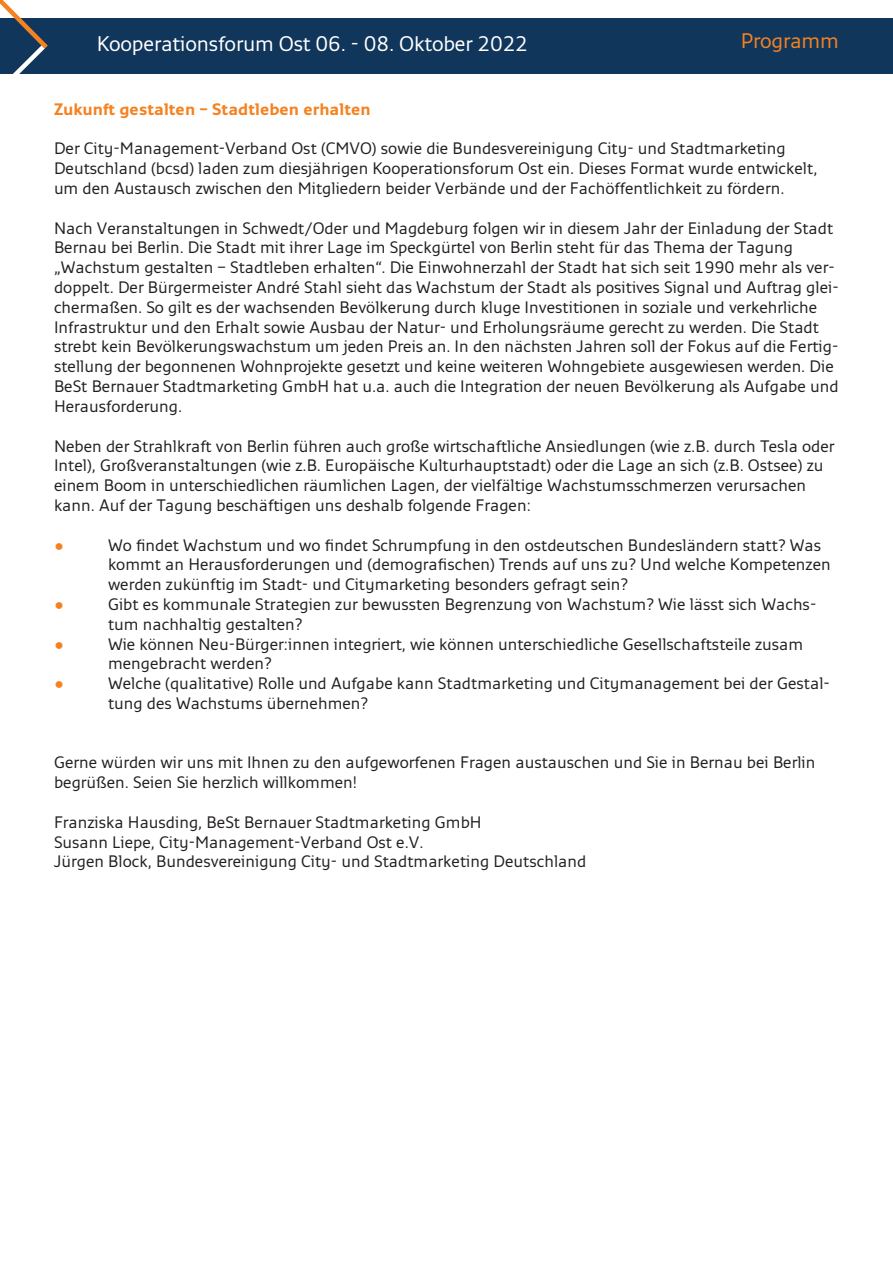
<style>
.page{position:relative;width:893px;height:1263px;background:#fff}
.page>*{position:absolute;margin:0;border:0;box-sizing:border-box;transform-origin:0 0}
.Überschrift_2{font:21px "Monitor";letter-spacing:-.01em;color:#fff}
.Überschrift_2-2{font:21px "Monitor";letter-spacing:-.01em;color:#f58220}
.t1{font:16.5px/19.8px "Monitor";color:#231f20}
.t2{font:700 16.5px "Monitor";color:#f58220}
.t3{font:16.5px "Monitor";color:#f58220}
</style>
<div class="page">
<div style="left:0;top:18px;width:893px;height:56px;background:#11365c"></div>
<svg style="left:0;top:0;width:48px;height:74px"></svg>
<p class="Überschrift_2" style="left:97px;top:31px;width:433px">Kooperationsforum Ost 06. - 08. Oktober 2022</p>
<p class="Überschrift_2-2" style="left:741px;top:27px;width:100px">Programm</p>
<p class="t2" style="left:54px;top:99px;width:318px">Zukunft gestalten – Stadtleben erhalten</p>
<p class="t1" style="left:54px;top:138px;width:765px">Der City-Management-Verband Ost (CMVO) sowie die Bundesvereinigung City- und Stadtmarketing<br>Deutschland (bcsd) laden zum diesjährigen Kooperationsforum Ost ein. Dieses Format wurde entwickelt, um den Austausch zwischen den Mitgliedern beider Verbände und der Fachöffentlichkeit zu fördern.</p>
<p class="t1" style="left:54px;top:217px;width:786px">Nach Veranstaltungen in Schwedt/Oder und Magdeburg folgen wir in diesem Jahr der Einladung der Stadt Bernau bei Berlin. Die Stadt mit ihrer Lage im Speckgürtel von Berlin steht für das Thema der Tagung „Wachstum gestalten – Stadtleben erhalten“. Die Einwohnerzahl der Stadt hat sich seit 1990 mehr als ver&shy;doppelt. Der Bürgermeister André Stahl sieht das Wachstum der Stadt als positives Signal und Auftrag glei&shy;chermaßen. So gilt es der wachsenden Bevölkerung durch kluge Investitionen in soziale und verkehrliche Infrastruktur und den Erhalt sowie Ausbau der Natur- und Erholungsräume gerecht zu werden. Die Stadt strebt kein Bevölkerungswachstum um jeden Preis an. In den nächsten Jahren soll der Fokus auf die Fertig&shy;stellung der begonnenen Wohnprojekte gesetzt und keine weiteren Wohngebiete ausgewiesen werden. Die BeSt Bernauer Stadtmarketing GmbH hat u.a. auch die Integration der neuen Bevölkerung als Aufgabe und Herausforderung.</p>
<p class="t1" style="left:54px;top:435px;width:782px">Neben der Strahlkraft von Berlin führen auch große wirtschaftliche Ansiedlungen (wie z.B. durch Tesla oder Intel), Großveranstaltungen (wie z.B. Europäische Kulturhauptstadt) oder die Lage an sich (z.B. Ostsee) zu einem Boom in unterschiedlichen räumlichen Lagen, der vielfältige Wachstumsschmerzen verursachen kann. Auf der Tagung beschäftigen uns deshalb folgende Fragen:</p>
<p class="t3" style="left:54px;top:534px;width:12px">•</p>
<p class="t1" style="left:108px;top:534px;width:724px">Wo findet Wachstum und wo findet Schrumpfung in den ostdeutschen Bundesländern statt? Was kommt an Herausforderungen und (demografischen) Trends auf uns zu? Und welche Kompetenzen werden zukünftig im Stadt- und Citymarketing besonders gefragt sein?</p>
<p class="t3" style="left:54px;top:594px;width:12px">•</p>
<p class="t1" style="left:108px;top:594px;width:710px">Gibt es kommunale Strategien zur bewussten Begrenzung von Wachstum? Wie lässt sich Wachs&shy;tum nachhaltig gestalten?</p>
<p class="t3" style="left:54px;top:633px;width:12px">•</p>
<p class="t1" style="left:108px;top:633px;width:697px">Wie können Neu-Bürger:innen integriert, wie können unterschiedliche Gesellschaftsteile zusam mengebracht werden?</p>
<p class="t3" style="left:54px;top:673px;width:12px">•</p>
<p class="t1" style="left:108px;top:673px;width:723px">Welche (qualitative) Rolle und Aufgabe kann Stadtmarketing und Citymanagement bei der Gestal&shy;tung des Wachstums übernehmen?</p>
<p class="t1" style="left:54px;top:752px;width:763px">Gerne würden wir uns mit Ihnen zu den aufgeworfenen Fragen austauschen und Sie in Bernau bei Berlin begrüßen. Seien Sie herzlich willkommen!</p>
<p class="t1" style="left:54px;top:811px;width:429px">Franziska Hausding, BeSt Bernauer Stadtmarketing GmbH</p>
<p class="t1" style="left:54px;top:831px;width:371px">Susann Liepe, City-Management-Verband Ost e.V.</p>
<p class="t1" style="left:54px;top:851px;width:534px">Jürgen Block, Bundesvereinigung City- und Stadtmarketing Deutschland</p>
</div>
